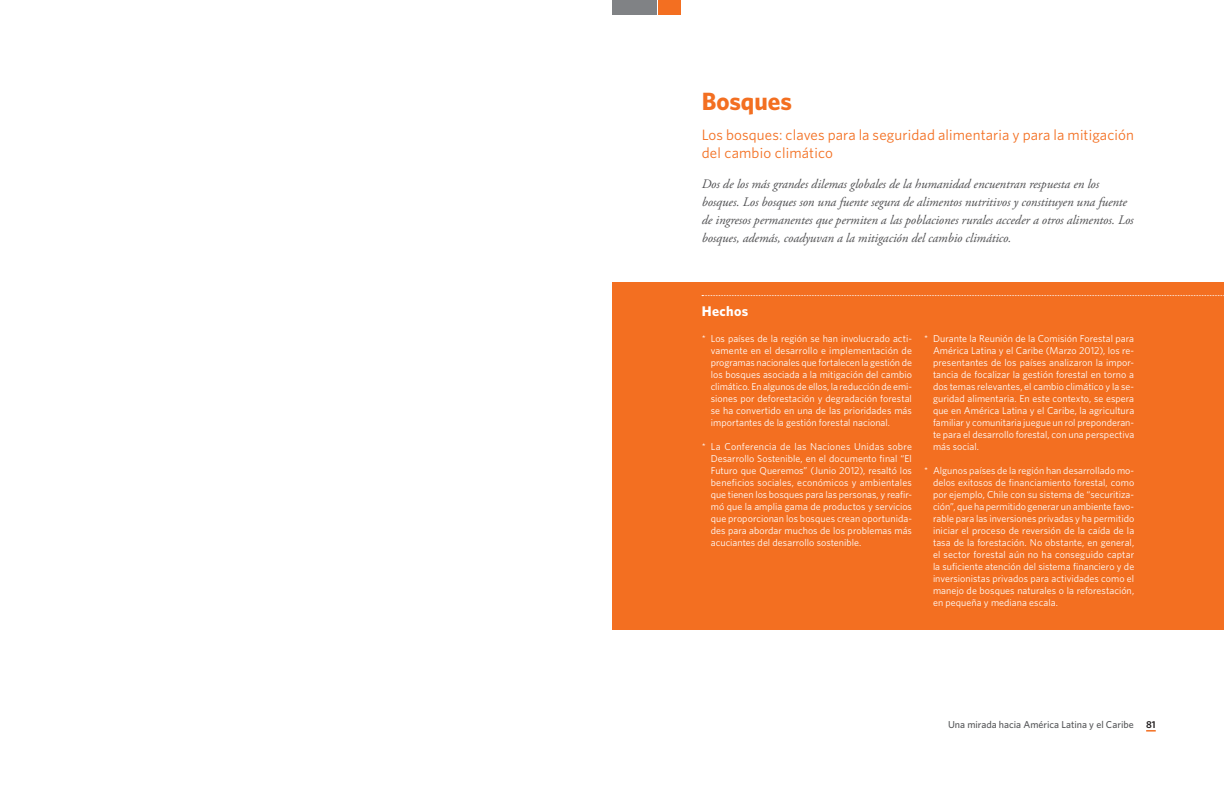
<style>
.page{position:relative;width:1224px;height:792px;background:#fff}
.page>*{position:absolute;margin:0;border:0;box-sizing:border-box;transform-origin:0 0}
.parrafo_texto{font:700 25px "Whitney";letter-spacing:-.005em;color:#f36f21}
.parrafo_texto-2{font:15px/18px "Whitney";letter-spacing:.01em;color:#f36f21}
.HECHOS{font:700 14px "Whitney";letter-spacing:.025em;color:#fff}
.parrafo_texto-3{font:italic 13px/18px "Adobe Garamond Pro";letter-spacing:-.005em;color:#505052}
.HECHOS_punteo{font:10px/12px "Whitney";letter-spacing:.005em;color:#fff;text-align:justify}
.t1{font:500 10px "Whitney";color:#57585a}
.s1{font-weight:600;color:#231f20}
</style>
<div class="page">
<svg style="left:1146px;top:730px;width:10px;height:2px"></svg>
<div style="left:612px;top:282px;width:612px;height:348px;background:#f36f21"></div>
<svg style="left:702px;top:295px;width:522px;height:1px"></svg>
<div style="left:658px;top:0;width:22px;height:14px;background:#f36f21"></div>
<div style="left:612px;top:0;width:44px;height:14px;background:#808285"></div>
<p class="parrafo_texto" style="left:702px;top:86px;width:92px">Bosques</p>
<p class="parrafo_texto-2" style="left:702px;top:125px;width:434px">Los bosques: claves para la seguridad alimentaria y para la mitigación del cambio climático</p>
<p class="parrafo_texto-3" style="left:702px;top:175px;width:433px">Dos de los más grandes dilemas globales de la humanidad encuentran respuesta en los bosques. Los bosques son una fuente segura de alimentos nutritivos y constituyen una fuente de ingresos permanentes que permiten a las poblaciones rurales acceder a otros alimentos. Los bosques, además, coadyuvan a la mitigación del cambio climático.</p>
<p class="HECHOS" style="left:702px;top:302px;width:48px">Hechos</p>
<p class="HECHOS_punteo" style="left:711px;top:332px;width:203px;text-indent:-9px">* Los países de la región se han involucrado acti&shy;vamente en el desarrollo e implementación de programas nacionales que fortalecen la gestión de los bosques asociada a la mitigación del cambio climático. En algunos de ellos, la reducción de emi&shy;siones por deforestación y degradación forestal se ha convertido en una de las prioridades más importantes de la gestión forestal nacional.</p>
<p class="HECHOS_punteo" style="left:711px;top:440px;width:203px;text-indent:-9px">* La Conferencia de las Naciones Unidas sobre Desarrollo Sostenible, en el documento final “El Futuro que Queremos” (Junio 2012), resaltó los beneficios sociales, económicos y ambientales que tienen los bosques para las personas, y reafir&shy;mó que la amplia gama de productos y servicios que proporcionan los bosques crean oportunida&shy;des para abordar muchos de los problemas más acuciantes del desarrollo sostenible.</p>
<p class="HECHOS_punteo" style="left:933px;top:332px;width:203px;text-indent:-9px">* Durante la Reunión de la Comisión Forestal para América Latina y el Caribe (Marzo 2012), los re&shy;presentantes de los países analizaron la impor&shy;tancia de focalizar la gestión forestal en torno a dos temas relevantes, el cambio climático y la se&shy;guridad alimentaria. En este contexto, se espera que en América Latina y el Caribe, la agricultura familiar y comunitaria juegue un rol preponderan&shy;te para el desarrollo forestal, con una perspectiva más social.</p>
<p class="HECHOS_punteo" style="left:933px;top:464px;width:203px;text-indent:-9px">* Algunos países de la región han desarrollado mo&shy;delos exitosos de financiamiento forestal, como por ejemplo, Chile con su sistema de “securitiza&shy;ción”, que ha permitido generar un ambiente favo&shy;rable para las inversiones privadas y ha permitido iniciar el proceso de reversión de la caída de la tasa de la forestación. No obstante, en general, el sector forestal aún no ha conseguido captar la suficiente atención del sistema financiero y de inversionistas privados para actividades como el manejo de bosques naturales o la reforestación, en pequeña y mediana escala.</p>
<p class="t1" style="left:948px;top:719px;width:209px">Una mirada hacia América Latina y el Caribe <span class="s1">81</span></p>
</div>
